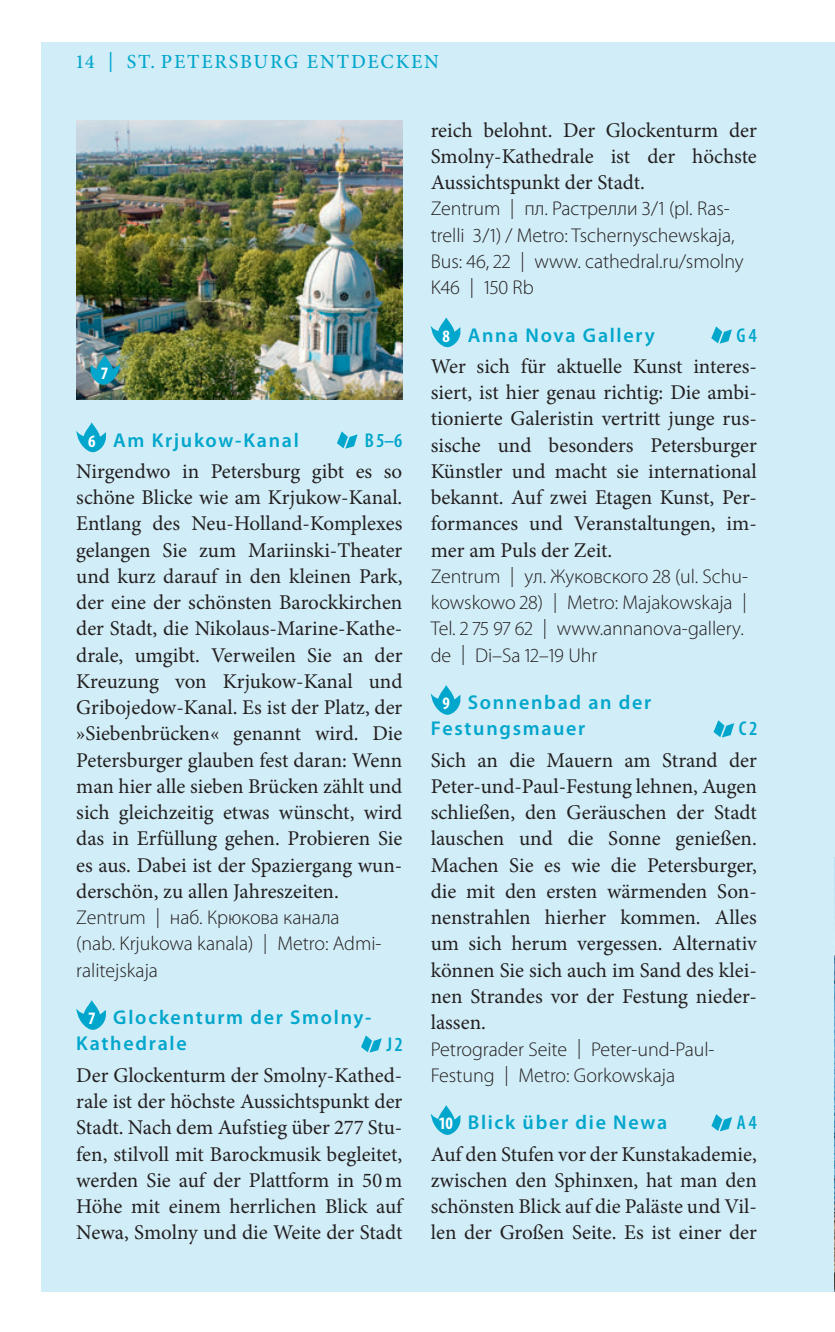
<style>
.page{position:relative;width:835px;height:1332px;background:#fff}
.page>*{position:absolute;margin:0;border:0;box-sizing:border-box;transform-origin:0 0}
.t1{font:21px/26.2px "Minion Pro";color:#231f20;text-align:justify}
.t2{font:300 20px/26.2px "Myriad Pro";letter-spacing:-.005em;color:#231f20}
.t3{font:600 20px/26.2px "Myriad Pro";letter-spacing:.085em;color:#00a6cc}
.t4{font:500 20px "Minion Pro";letter-spacing:.09em;color:#00a6cc}
.t5{font:600 condensed 20px "Myriad Pro";color:#00a6cc}
.t6{font:700 condensed 17.5px "Myriad Pro";color:#fff}
.s1{font-weight:700;font-stretch:condensed;font-size:17.5px;color:#fff}
</style>
<div class="page">
<div style="left:41px;top:43px;width:794px;height:1248px;background:#d1edf7"></div>
<svg style="left:431px;top:317px;width:30px;height:31px"></svg>
<svg style="left:711px;top:326px;width:21px;height:18px"></svg>
<svg style="left:431px;top:685px;width:30px;height:30px"></svg>
<svg style="left:713px;top:720px;width:22px;height:18px"></svg>
<svg style="left:431px;top:1105px;width:30px;height:30px"></svg>
<svg style="left:711px;top:1114px;width:21px;height:18px"></svg>
<svg style="left:76px;top:422px;width:30px;height:31px"></svg>
<svg style="left:337px;top:431px;width:21px;height:18px"></svg>
<svg style="left:76px;top:1000px;width:30px;height:30px"></svg>
<svg style="left:361px;top:1035px;width:21px;height:18px"></svg>
<img style="left:834px;top:857px;width:1px;height:434px">
<img style="left:76px;top:121px;width:326px;height:278px">
<svg style="left:89px;top:355px;width:31px;height:31px"></svg>
<p class="t4" style="left:76px;top:48px;width:360px">14 | ST. PETERSBURG ENTDECKEN</p>
<p class="t6" style="left:102px;top:362px;width:8px">7</p>
<p class="t3" style="left:88px;top:426px;width:212px"><span class="s1">6</span> Am Krjukow-Kanal</p>
<p class="t5" style="left:365px;top:428px;width:39px">B 5–6</p>
<p class="t1" style="left:76px;top:458px;width:328px">Nirgendwo in Petersburg gibt es so schöne Blicke wie am Krjukow-Kanal.<br>Entlang des Neu-Holland-Komplexes gelangen Sie zum Mariinski-Theater und kurz darauf in den kleinen Park, der eine der schönsten Barockkirchen der Stadt, die Nikolaus-Marine-Kathe&shy;drale, umgibt. Verweilen Sie an der Kreuzung von Krjukow-Kanal und Gribojedow-Kanal. Es ist der Platz, der »Siebenbrücken« genannt wird. Die Petersburger glauben fest daran: Wenn man hier alle sieben Brücken zählt und sich gleichzeitig etwas wünscht, wird das in Erfüllung gehen. Probieren Sie es aus. Dabei ist der Spaziergang wun&shy;derschön, zu allen Jahreszeiten.</p>
<p class="t2" style="left:76px;top:905px;width:307px">Zentrum | наб. Крюкова канала (nab. -K rjukowa kanala) | Metro: Admi&shy;ralitejskaja</p>
<p class="t3" style="left:76px;top:1004px;width:296px;text-indent:12px"><span class="s1">7</span> Glockenturm der Smolny-<br>Kathedrale</p>
<p class="t5" style="left:386px;top:1031px;width:17px">J 2</p>
<p class="t1" style="left:76px;top:1062px;width:328px">Der Glockenturm der Smolny-Kathed&shy;rale ist der höchste Aussichtspunkt der Stadt. Nach dem Aufstieg über 277 Stu&shy;fen, stilvoll mit Barockmusik begleitet, werden Sie auf der Plattform in 50m Höhe mit einem herrlichen Blick auf Newa, Smolny und die Weite der Stadt</p>
<p class="t1" style="left:431px;top:117px;width:328px">reich belohnt. Der Glockenturm der Smolny--Kathedrale ist der höchste Aussichtspunkt der Stadt.</p>
<p class="t2" style="left:431px;top:196px;width:314px">Zentrum | пл. Растрелли 3/1 (pl. Ras&shy;trelli 3/1) / Metro: Tschernyschewskaja,<br>Bus: 46, 22 | www. cathedral.ru/smolny<br>K46 | 150 Rb</p>
<p class="t3" style="left:442px;top:321px;width:214px"><span class="s1">8</span> Anna Nova Gallery</p>
<p class="t5" style="left:736px;top:323px;width:22px">G 4</p>
<p class="t1" style="left:431px;top:353px;width:328px">Wer sich für aktuelle Kunst interes&shy;siert, ist hier genau richtig: Die ambi&shy;tionierte Galeristin vertritt junge rus&shy;sische und besonders Petersburger Künstler und macht sie international bekannt. Auf zwei Etagen Kunst, Per&shy;formances und Veranstaltungen, im&shy;mer am Puls der Zeit.</p>
<p class="t2" style="left:431px;top:563px;width:319px">Zentrum | ул. Жуковского 28 (ul. Schu&shy;kowskowo 28) | Metro: Majakowskaja | Tel. 2 75 97 62 | www.annanova-gallery. de | Di–Sa 12–19 U hr</p>
<p class="t3" style="left:431px;top:689px;width:222px;text-indent:12px"><span class="s1">9</span> Sonnenbad an der<br>Festungsmauer</p>
<p class="t5" style="left:739px;top:716px;width:20px">C 2</p>
<p class="t1" style="left:431px;top:747px;width:328px">Sich an die Mauern am Strand der Peter-und-Paul-Festung lehnen, Augen schließen, den Geräuschen der Stadt lauschen und die Sonne genießen.<br>Machen Sie es wie die Petersburger, die mit den ersten wärmenden Son&shy;nenstrahlen hierher kommen. Alles um sich herum vergessen. Alternativ können Sie sich auch im Sand des klei&shy;nen Strandes vor der Festung nieder&shy;lassen.</p>
<p class="t2" style="left:431px;top:1036px;width:282px">Petrograder Seite | Peter-und-Paul--<br>Festung | Metro: Gorkowskaja</p>
<p class="t3" style="left:439px;top:1109px;width:229px"><span class="s1">10</span> Blick über die Newa</p>
<p class="t5" style="left:736px;top:1110px;width:22px">A 4</p>
<p class="t1" style="left:431px;top:1140px;width:328px">Auf den Stufen vor der Kunstakademie, zwischen den Sphinxen, hat man den schönsten Blick auf die Paläste und Vil&shy;len der Großen Seite. Es ist einer der</p>
</div>
